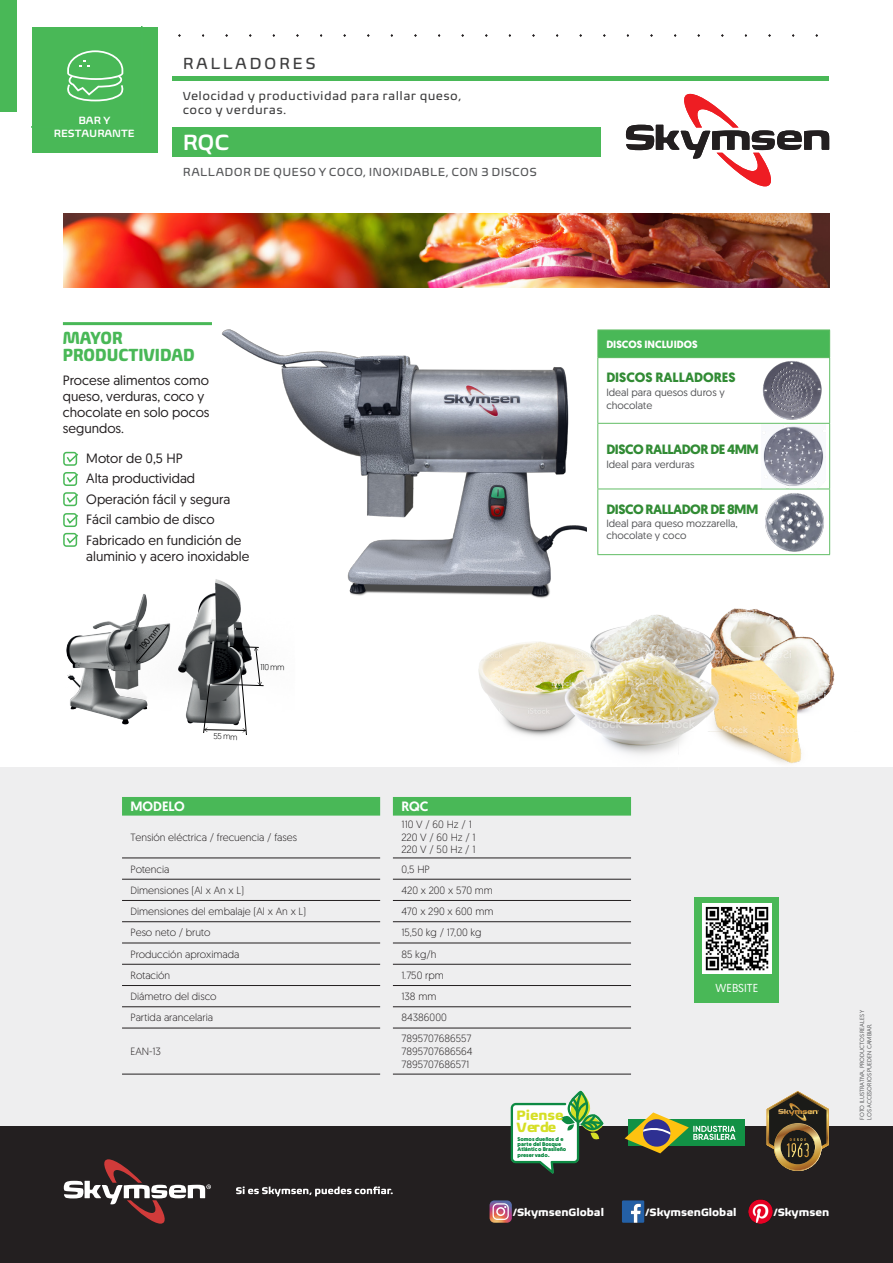
<style>
.page{position:relative;width:893px;height:1263px;background:#fff}
.page>*{position:absolute;margin:0;border:0;box-sizing:border-box;transform-origin:0 0}
.t1{font:600 22.5px "Biome Pro";color:#fff}
.Título_Texto{font:700 condensed 18px/16.8px "Biome Pro";color:#49b857}
.TITULOS_SUMARIO{font:16.5px "Biome Pro";letter-spacing:.15em;color:#3e3e3f}
.t2{font:700 13.8px "Biome Pro";color:#d6df26}
.Tópicos{font:13.5px/16.2px "Geomanist";color:#231f20}
.Texto{font:13.5px/16.2px "Geomanist";color:#231f20}
.t3{font:700 13.5px "Geomanist";letter-spacing:-.035em;color:#318b34}
.t4{font:700 13.5px "Geomanist";color:#318b34}
.Título_Tabela{font:500 13.5px "Geomanist";color:#fff}
.Descrição_Cabeçalho{font:12px "Biome Pro";letter-spacing:.03em;color:#3e3e3f}
.Descrição_produto_sp{font:12px "Biome Pro";letter-spacing:.015em;color:#57585a}
.Titulos_QRCodes{font:11.55px "Geomanist";color:#fff}
.t5{font:700 10.95px "Biome Pro";color:#fff}
.t6{font:600 10.8px/12.9px "Biome Pro";color:#fff;text-align:center}
.Conteúdo_Tabela{font:300 10.5px/12.6px "Geomanist";color:#231f20}
.t7{font:10.5px/13.5px "Geomanist";color:#57585a}
.t8{font:700 10.5px "Geomanist";color:#fff}
.t9{font:300 8.55px "Geomanist";color:#000001}
.t10{font:8.55px "Geomanist";color:#000001}
.t11{font:6px/7.2px "Geomanist";color:#57585a}
.t12{font:900 5.4px/5.4px "Geomanist";color:#0d8a43}
</style>
<div class="page">
<div style="left:0;top:767px;width:893px;height:359px;background:#eeeeef"></div>
<div style="left:0;top:0;width:17px;height:111px;background:#49b857"></div>
<hr style="left:172px;top:77px;width:657px;height:4px;background:#49b857">
<img style="left:64px;top:214px;width:765px;height:73px">
<div style="left:172px;top:127px;width:429px;height:30px;background:#49b857"></div>
<div style="left:32px;top:27px;width:126px;height:125px;background:#49b857"></div>
<svg style="left:67px;top:26px;width:76px;height:76px"></svg>
<svg style="left:626px;top:94px;width:203px;height:92px"></svg>
<div style="left:63px;top:452px;width:14px;height:14px;border:2px solid #49b857;border-radius:3px"></div>
<svg style="left:65px;top:452px;width:13px;height:12px"></svg>
<div style="left:63px;top:472px;width:14px;height:14px;border:2px solid #49b857;border-radius:3px"></div>
<svg style="left:65px;top:472px;width:13px;height:12px"></svg>
<div style="left:63px;top:492px;width:14px;height:14px;border:2px solid #49b857;border-radius:3px"></div>
<svg style="left:65px;top:492px;width:13px;height:12px"></svg>
<div style="left:63px;top:513px;width:14px;height:14px;border:2px solid #49b857;border-radius:3px"></div>
<svg style="left:65px;top:513px;width:13px;height:12px"></svg>
<div style="left:63px;top:533px;width:14px;height:14px;border:2px solid #49b857;border-radius:3px"></div>
<svg style="left:65px;top:533px;width:13px;height:12px"></svg>
<div style="left:695px;top:897px;width:84px;height:105px;background:#49b857"></div>
<img style="left:702px;top:903px;width:70px;height:70px">
<img style="left:222px;top:329px;width:365px;height:267px">
<div style="left:598px;top:330px;width:232px;height:28px;background:#49b857"></div>
<hr style="left:597px;top:330px;width:233px;height:1px;background:#62bd65">
<svg style="left:597px;top:330px;width:1px;height:27px"></svg>
<svg style="left:829px;top:331px;width:1px;height:26px"></svg>
<hr style="left:597px;top:357px;width:233px;height:1px;background:#62bd65">
<hr style="left:597px;top:358px;width:1px;height:65px;background:#62bd65">
<hr style="left:829px;top:358px;width:1px;height:65px;background:#62bd65">
<hr style="left:597px;top:423px;width:233px;height:1px;background:#62bd65">
<hr style="left:597px;top:424px;width:1px;height:65px;background:#62bd65">
<hr style="left:829px;top:424px;width:1px;height:65px;background:#62bd65">
<hr style="left:597px;top:489px;width:233px;height:1px;background:#62bd65">
<hr style="left:597px;top:489px;width:1px;height:65px;background:#62bd65">
<hr style="left:829px;top:489px;width:1px;height:65px;background:#62bd65">
<hr style="left:597px;top:554px;width:233px;height:1px;background:#62bd65">
<img style="left:760px;top:358px;width:63px;height:62px">
<img style="left:763px;top:424px;width:61px;height:62px">
<img style="left:765px;top:493px;width:59px;height:59px">
<img style="left:459px;top:587px;width:376px;height:177px">
<img style="left:183px;top:573px;width:112px;height:151px">
<img style="left:66px;top:594px;width:117px;height:131px">
<svg style="left:203px;top:646px;width:61px;height:89px"></svg>
<svg style="left:136px;top:624px;width:33px;height:39px"></svg>
<hr style="left:63px;top:322px;width:149px;height:3px;background:#49b857">
<svg style="left:122px;top:797px;width:509px;height:19px;background:#50ba5d"></svg>
<hr style="left:122px;top:858px;width:258px;height:1px;background:#231f20">
<hr style="left:393px;top:858px;width:238px;height:1px;background:#231f20">
<hr style="left:122px;top:879px;width:258px;height:1px;background:#231f20">
<hr style="left:393px;top:879px;width:238px;height:1px;background:#231f20">
<hr style="left:122px;top:900px;width:258px;height:1px;background:#231f20">
<hr style="left:393px;top:900px;width:238px;height:1px;background:#231f20">
<hr style="left:122px;top:921px;width:258px;height:1px;background:#231f20">
<hr style="left:393px;top:921px;width:238px;height:1px;background:#231f20">
<hr style="left:122px;top:943px;width:258px;height:1px;background:#231f20">
<hr style="left:393px;top:943px;width:238px;height:1px;background:#231f20">
<hr style="left:122px;top:964px;width:258px;height:1px;background:#231f20">
<hr style="left:393px;top:964px;width:238px;height:1px;background:#231f20">
<hr style="left:122px;top:985px;width:258px;height:1px;background:#231f20">
<hr style="left:393px;top:985px;width:238px;height:1px;background:#231f20">
<hr style="left:122px;top:1006px;width:258px;height:1px;background:#231f20">
<hr style="left:393px;top:1006px;width:238px;height:1px;background:#231f20">
<hr style="left:122px;top:1028px;width:258px;height:1px;background:#231f20">
<hr style="left:393px;top:1028px;width:238px;height:1px;background:#231f20">
<hr style="left:122px;top:1074px;width:258px;height:1px;background:#231f20">
<hr style="left:393px;top:1074px;width:238px;height:1px;background:#231f20">
<div style="left:0;top:1126px;width:893px;height:137px;background:#231f20"></div>
<svg style="left:64px;top:1159px;width:147px;height:65px"></svg>
<svg style="left:622px;top:1200px;width:22px;height:23px"></svg>
<svg style="left:490px;top:1200px;width:22px;height:23px"></svg>
<img style="left:748px;top:1199px;width:25px;height:25px">
<svg style="left:511px;top:1090px;width:92px;height:84px"></svg>
<div style="left:628px;top:1120px;width:117px;height:26px;background:#129145"></div>
<svg style="left:625px;top:1112px;width:111px;height:41px"></svg>
<svg style="left:767px;top:1091px;width:62px;height:80px"></svg>
<svg style="left:236px;top:1186px;width:157px;height:10px"></svg>
<p class="t6" style="left:54px;top:114px;width:82px">BAR Y<br>RESTAURANTE</p>
<p class="TITULOS_SUMARIO" style="left:183px;top:53px;width:134px">RALLADORES</p>
<p class="Descrição_Cabeçalho" style="left:183px;top:88px;width:280px">Velocidad y productividad para rallar queso,</p>
<p class="Descrição_Cabeçalho" style="left:183px;top:103px;width:105px">coco y verduras.</p>
<h1 class="t1" style="left:183px;top:127px;width:48px">RQC</h1>
<p class="Descrição_produto_sp" style="left:183px;top:165px;width:356px">RALLADOR DE QUESO Y COCO, INOXIDABLE, CON 3 DISCOS</p>
<p class="Título_Texto" style="left:63px;top:330px;width:133px">MAYOR<br>PRODUCTIVIDAD</p>
<p class="Texto" style="left:63px;top:372px;width:148px">Procese alimentos como queso, verduras, coco y chocolate en solo pocos segundos.</p>
<p class="Tópicos" style="left:86px;top:450px;width:98px">Motor de 0,5 HP</p>
<p class="Tópicos" style="left:86px;top:470px;width:110px">Alta productividad</p>
<p class="Tópicos" style="left:86px;top:491px;width:145px">Operación fácil y segura</p>
<p class="Tópicos" style="left:86px;top:511px;width:130px">Fácil cambio de disco</p>
<p class="Tópicos" style="left:86px;top:532px;width:165px">Fabricado en fundición de aluminio y acero inoxidable</p>
<p class="t8" style="left:606px;top:337px;width:93px">DISCOS INCLUIDOS</p>
<p class="t4" style="left:606px;top:368px;width:131px">DISCOS RALLADORES</p>
<p class="t7" style="left:606px;top:385px;width:120px">Ideal para quesos duros y chocolate</p>
<p class="t3" style="left:606px;top:441px;width:154px">DISCO RALLADOR DE 4MM</p>
<p class="t7" style="left:606px;top:457px;width:90px">Ideal para verduras</p>
<p class="t3" style="left:606px;top:500px;width:154px">DISCO RALLADOR DE 8MM</p>
<p class="t7" style="left:606px;top:516px;width:133px">Ideal para queso mozzarella,</p>
<p class="t7" style="left:606px;top:529px;width:82px">chocolate y coco</p>
<p class="t10" style="left:137px;top:644px;width:28px;rotate:-50deg">190 mm</p>
<p class="t9" style="left:260px;top:661px;width:26px;rotate:2deg">110 mm</p>
<p class="t9" style="left:214px;top:731px;width:25px;rotate:2deg">55 mm</p>
<p class="Título_Tabela" style="left:131px;top:798px;width:56px">MODELO</p>
<p class="Título_Tabela" style="left:401px;top:798px;width:29px">RQC</p>
<p class="Conteúdo_Tabela" style="left:131px;top:830px;width:168px">Tensión eléctrica / frecuencia / fases</p>
<p class="Conteúdo_Tabela" style="left:401px;top:818px;width:76px">110 V / 60 Hz / 1<br>220 V / 60 Hz / 1<br>220 V / 50 Hz / 1</p>
<p class="Conteúdo_Tabela" style="left:131px;top:862px;width:40px">Potencia</p>
<p class="Conteúdo_Tabela" style="left:401px;top:862px;width:30px">0,5 HP</p>
<p class="Conteúdo_Tabela" style="left:131px;top:883px;width:115px">Dimensiones (Al x An x L)</p>
<p class="Conteúdo_Tabela" style="left:401px;top:883px;width:93px">420 x 200 x 570 mm</p>
<p class="Conteúdo_Tabela" style="left:131px;top:905px;width:177px">Dimensiones del embalaje (Al x An x L)</p>
<p class="Conteúdo_Tabela" style="left:401px;top:905px;width:94px">470 x 290 x 600 mm</p>
<p class="Conteúdo_Tabela" style="left:131px;top:926px;width:81px">Peso neto / bruto</p>
<p class="Conteúdo_Tabela" style="left:401px;top:926px;width:82px">15,50 kg / 17,00 kg</p>
<p class="Conteúdo_Tabela" style="left:131px;top:947px;width:110px">Producción aproximada</p>
<p class="Conteúdo_Tabela" style="left:401px;top:947px;width:36px">85 kg/h</p>
<p class="Conteúdo_Tabela" style="left:131px;top:968px;width:41px">Rotación</p>
<p class="Conteúdo_Tabela" style="left:401px;top:968px;width:44px">1.750 rpm</p>
<p class="Conteúdo_Tabela" style="left:131px;top:990px;width:88px">Diámetro del disco</p>
<p class="Conteúdo_Tabela" style="left:401px;top:990px;width:37px">138 mm</p>
<p class="Conteúdo_Tabela" style="left:131px;top:1011px;width:84px">Partida arancelaria</p>
<p class="Conteúdo_Tabela" style="left:401px;top:1011px;width:47px">84386000</p>
<p class="Conteúdo_Tabela" style="left:131px;top:1045px;width:32px">EAN-13</p>
<p class="Conteúdo_Tabela" style="left:401px;top:1032px;width:73px;text-align:justify">7895707686557<br>7895707686564<br>7895707686571</p>
<h3 class="t2" style="left:517px;top:1106px;width:48px">Piense</h3>
<h3 class="t2" style="left:517px;top:1118px;width:41px">Verde</h3>
<p class="t12" style="left:518px;top:1136px;width:50px">Somos dueños d e parte del Bosque<br>Atlántico Brasileño preservado.</p>
<p class="Titulos_QRCodes" style="left:716px;top:981px;width:44px">WEBSITE</p>
<p class="t5" style="left:513px;top:1205px;width:93px">/SkymsenGlobal</p>
<p class="t5" style="left:645px;top:1205px;width:93px">/SkymsenGlobal</p>
<p class="t5" style="left:773px;top:1205px;width:57px">/Skymsen</p>
<p class="t11" style="left:858px;top:1120px;width:111px;rotate:-90deg">FOTO ILUSTRATIVA, PRODUCTOS REALES Y<br>LOS ACCESORIOS PUEDEN CAMBIAR.</p>
</div>
